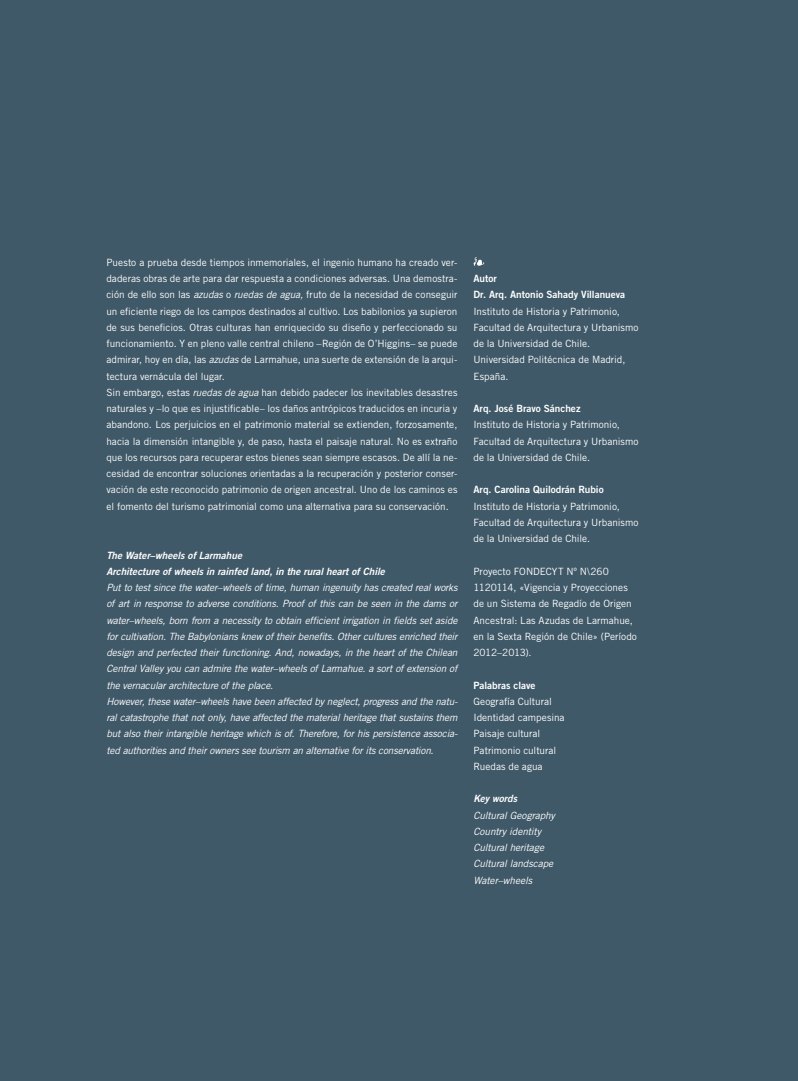
<style>
.page{position:relative;width:798px;height:1081px;background:#fff}
.page>*{position:absolute;margin:0;border:0;box-sizing:border-box;transform-origin:0 0}
.t1{font:10px/16.2px "Trade Gothic LT Std";color:#fff}
.t2{font:italic 10px/16.2px "Trade Gothic LT Std";letter-spacing:-.015em;color:#fff}
.t3{font:10px/16.2px "Trade Gothic LT Std Bd 2";color:#fff}
.t4{font:10px/16.2px "Trade Gothic LT Std Bd 2 Obl";color:#fff}
.s1{font-style:italic}
</style>
<div class="page">
<div style="left:0;top:0;width:797px;height:1081px;background:#405968"></div>
<svg style="left:473px;top:257px;width:11px;height:9px"></svg>
<p class="t1" style="left:106px;top:254px;width:352px">Puesto a prueba desde tiempos inmemoriales, el ingenio humano ha creado ver&shy;daderas obras de arte para dar respuesta a condiciones adversas. Una demostra&shy;ción de ello son las <span class="s1">azudas</span> o <span class="s1">ruedas de agua,</span> fruto de la necesidad de conseguir un eficiente riego de los campos destinados al cultivo. Los babilonios ya supieron de sus beneficios. Otras culturas han enriquecido su diseño y perfeccionado su funcionamiento. Y en pleno valle central chileno –Región de O’Higgins– se puede admirar, hoy en día, las <span class="s1">azudas</span> de Larmahue, una suerte de extensión de la arqui&shy;tectura vernácula del lugar.<br>Sin embargo, estas <span class="s1">ruedas de agua</span> han debido padecer los inevitables desastres naturales y –lo que es injustificable– los daños antrópicos traducidos en incuria y abandono. Los perjuicios en el patrimonio material se extienden, forzosamente, hacia la dimensión intangible y, de paso, hasta el paisaje natural. No es extraño que los recursos para recuperar estos bienes sean siempre escasos. De allí la ne&shy;cesidad de encontrar soluciones orientadas a la recuperación y posterior conser&shy;vación de este reconocido patrimonio de origen ancestral. Uno de los caminos es el fomento del turismo patrimonial como una alternativa para su conservación.</p>
<p class="t4" style="left:106px;top:547px;width:280px">The Water–wheels of Larmahue<br>Architecture of wheels in rainfed land, in the rural heart of Chile</p>
<p class="t2" style="left:106px;top:579px;width:352px">Put to test since the water–wheels of time, human ingenuity has created real works of art in response to adverse conditions. Proof of this can be seen in the dams or water–wheels, born from a necessity to obtain efficient irrigation in fields set aside for cultivation. The Babylonians knew of their benefits. Other cultures enriched their design and perfected their functioning. And, nowadays, in the heart of the Chilean Central Valley you can admire the water–wheels of Larmahue. a sort of extension of the vernacular architecture of the place.<br>However, these water–wheels have been affected by neglect, progress and the natu&shy;ral catastrophe that not only, have affected the material heritage that sustains them but also their intangible heritage which is of. Therefore, for his persistence associa&shy;ted authorities and their owners see tourism an alternative for its conservation.</p>
<p class="t3" style="left:473px;top:270px;width:153px">Autor<br>Dr. Arq. Antonio Sahady Villanueva</p>
<p class="t1" style="left:473px;top:303px;width:166px">Instituto de Historia y Patrimonio,<br>Facultad de Arquitectura y Urbanismo de la Universidad de Chile.<br>Universidad Politécnica de Madrid,<br>España.</p>
<p class="t3" style="left:473px;top:400px;width:108px">Arq. José Bravo Sánchez</p>
<p class="t1" style="left:473px;top:417px;width:166px">Instituto de Historia y Patrimonio,<br>Facultad de Arquitectura y Urbanismo de la Universidad de Chile.</p>
<p class="t3" style="left:473px;top:482px;width:132px">Arq. Carolina Quilodrán Rubio</p>
<p class="t1" style="left:473px;top:498px;width:166px">Instituto de Historia y Patrimonio,<br>Facultad de Arquitectura y Urbanismo de la Universidad de Chile.</p>
<p class="t1" style="left:473px;top:563px;width:165px">Proyecto FONDECYT Nº N\260<br>1120114, «Vigencia y Proyecciones de un Sistema de Regadío de Origen<br>Ancestral: Las Azudas de Larmahue, en la Sexta Región de Chile» (Período<br>2012–2013).</p>
<p class="t3" style="left:473px;top:677px;width:64px">Palabras clave</p>
<p class="t1" style="left:473px;top:693px;width:92px">Geografía Cultural<br>Identidad campesina<br>Paisaje cultural<br>Patrimonio cultural<br>Ruedas de agua</p>
<p class="t4" style="left:473px;top:791px;width:45px">Key words</p>
<p class="t2" style="left:473px;top:807px;width:83px">Cultural Geography<br>Country identity<br>Cultural heritage<br>Cultural landscape<br>Water–wheels</p>
</div>
